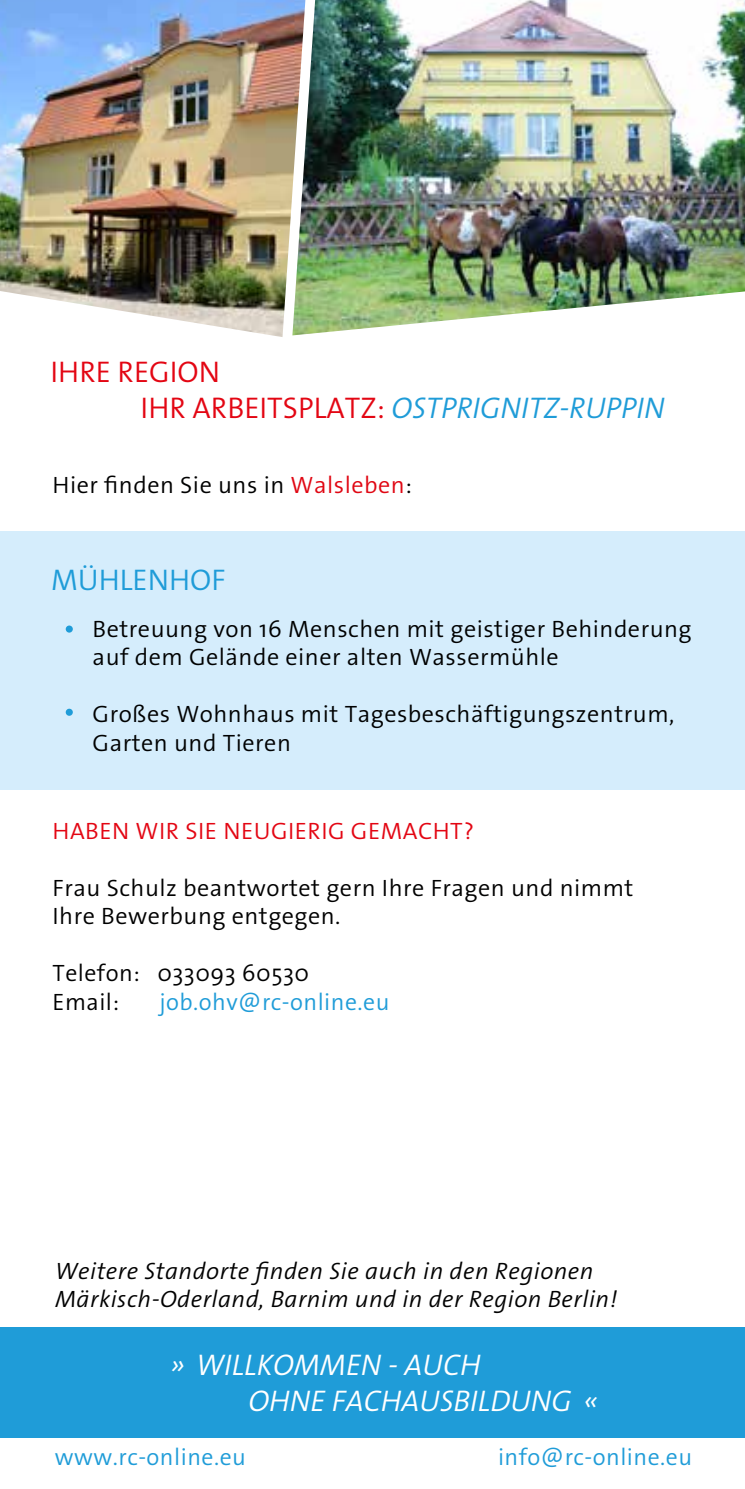
<style>
.page{position:relative;width:745px;height:1489px;background:#fff}
.page>*{position:absolute;margin:0;border:0;box-sizing:border-box;transform-origin:0 0}
.t1{font:300 30px/36px "The Sans Os F";color:#e30613}
.t2{font:italic 300 30px/36px "The Sans Os F";color:#fff}
.t3{font:300 30px "The Sans Os F";color:#1f9cd8}
.t4{font:300 23.75px/28.5px "The Sans Os F";letter-spacing:.02em;color:#000101}
.t5{font:italic 300 23.75px/28.5px "The Sans Os F";letter-spacing:.02em;color:#000101}
.t6{font:300 23.75px "The Sans Os F";letter-spacing:.02em;color:#1f9cd8}
.t7{font:300 23.75px "The Sans Os F";letter-spacing:.02em;color:#e30613}
.s1{font-style:italic;color:#1f9cd8}
.s2{color:#e00713}
</style>
<div class="page">
<div style="left:0;top:531px;width:744px;height:258px;background:#d5edfc"></div>
<div style="left:66px;top:625px;width:7px;height:7px;background:#1f9cd8;border-radius:50%"></div>
<div style="left:66px;top:708px;width:7px;height:7px;background:#1f9cd8;border-radius:50%"></div>
<img style="left:305px;top:0;width:439px;height:335px">
<img style="left:0;top:0;width:305px;height:337px">
<div style="left:0;top:1326px;width:744px;height:111px;background:#1f9cd8"></div>
<p class="t1" style="left:140px;top:354px;width:525px;text-indent:-90px">IHRE REGION<br>IHR ARBEITSPLATZ: <span class="s1">OSTPRIGNITZ-RUPPIN</span></p>
<p class="t4" style="left:52px;top:470px;width:361px">Hier finden Sie uns in <span class="s2">Walsleben</span>:</p>
<p class="t3" style="left:51px;top:560px;width:176px">MÜHLENHOF</p>
<p class="t4" style="left:92px;top:614px;width:600px">Betreuung von 16 Menschen mit geistiger Behinderung auf dem Gelände einer alten Wassermühle</p>
<p class="t4" style="left:92px;top:700px;width:583px">Großes Wohnhaus mit Tagesbeschäftigungszentrum,<br>Garten und Tieren</p>
<p class="t7" style="left:52px;top:815px;width:423px">HABEN WIR SIE NEUGIERIG GEMACHT?</p>
<p class="t4" style="left:52px;top:873px;width:582px">Frau Schulz beantwortet gern Ihre Fragen und nimmt<br>Ihre Bewerbung entgegen.</p>
<p class="t4" style="left:52px;top:959px;width:258px">Telefon: 033093 60530<br>Email:</p>
<p class="t6" style="left:159px;top:986px;width:231px">job.ohv@rc-online.eu</p>
<p class="t5" style="left:55px;top:1256px;width:563px">Weitere Standorte finden Sie auch in den Regionen<br>Märkisch-Oderland, Barnim und in der Region Berlin!</p>
<p class="t2" style="left:248px;top:1347px;width:351px;text-indent:-78px">» WILLKOMMEN - AUCH<br>OHNE FACHAUSBILDUNG «</p>
<p class="t6" style="left:55px;top:1441px;width:192px">www.rc-online.eu</p>
<p class="t6" style="left:497px;top:1441px;width:195px">info@rc-online.eu</p>
</div>
